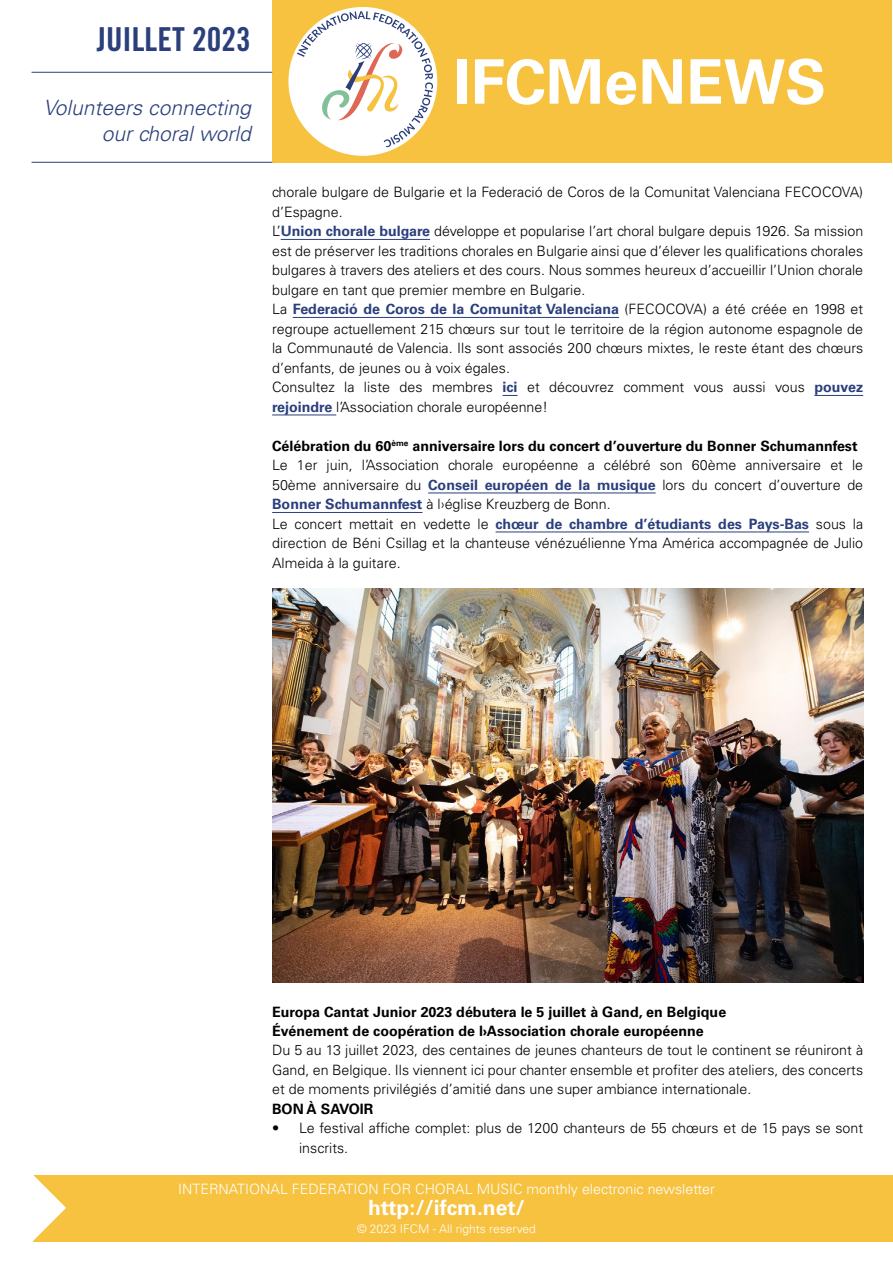
<style>
.page{position:relative;width:893px;height:1263px;background:#fff}
.page>*{position:absolute;margin:0;border:0;box-sizing:border-box;transform-origin:0 0}
.t1{font:700 61.5px "Univers LT Std";color:#fff}
.t2{font:33px "Trade Gothic LT Std Bd Cn 20";color:#2a3f7c}
.t3{font:italic 300 21px/25.2px "Univers LT Std";color:#2a3f7c;text-align:right}
.t4{font:700 21px "Univers LT Std";color:#fff}
.t5{font:300 14.25px/19.5px "Univers LT Std";color:#000}
.t6{font:700 14.25px/19.5px "Univers LT Std";color:#000}
.t7{font:300 14.25px "Univers LT Std";color:#fff}
.t8{font:300 12px "Univers LT Std";color:#fff}
.s1{font-weight:700;color:#2a3f7c}
.s2{font-weight:700}
</style>
<div class="page">
<hr style="left:281px;top:239px;width:149px;height:1px;background:#2a3f7c">
<hr style="left:293px;top:317px;width:326px;height:1px;background:#2a3f7c">
<svg style="left:502px;top:395px;width:16px;height:1px"></svg>
<hr style="left:814px;top:395px;width:49px;height:1px;background:#2a3f7c">
<hr style="left:272px;top:415px;width:64px;height:1px;background:#2a3f7c">
<hr style="left:428px;top:493px;width:228px;height:1px;background:#2a3f7c">
<hr style="left:272px;top:512px;width:150px;height:1px;background:#2a3f7c">
<hr style="left:495px;top:532px;width:314px;height:1px;background:#2a3f7c">
<div style="left:33px;top:1176px;width:860px;height:66px;background:#f6c240"></div>
<svg style="left:33px;top:1175px;width:33px;height:66px"></svg>
<div style="left:272px;top:0;width:619px;height:163px;background:#f6c240"></div>
<div style="left:288px;top:7px;width:149px;height:149px;background:#fff;border-radius:50%"></div>
<svg style="left:297px;top:11px;width:136px;height:136px"></svg>
<img style="left:272px;top:588px;width:591px;height:394px">
<hr style="left:32px;top:72px;width:240px;height:1px;background:#2a3f7c">
<hr style="left:32px;top:162px;width:240px;height:1px;background:#2a3f7c">
<h2 class="t2" style="left:97px;top:19px;width:155px">JUILLET 2023</h2>
<h3 class="t3" style="left:44px;top:96px;width:209px">Volunteers connecting our choral world</h3>
<h1 class="t1" style="left:454px;top:46px;width:374px">IFCMeNEWS</h1>
<p class="t5" style="left:272px;top:183px;width:593px">chorale bulgare de Bulgarie et la Federació de Coros de la Comunitat Valenciana FECOCOVA) d’Espagne.<br>L’<span class="s1">Union chorale bulgare</span> développe et popularise l’art choral bulgare depuis 1926. Sa mission est de préserver les traditions chorales en Bulgarie ainsi que d’élever les qualifications chorales bulgares à travers des ateliers et des cours. Nous sommes heureux d’accueillir l’Union chorale bulgare en tant que premier membre en Bulgarie.<br>La <span class="s1">Federació de Coros de la Comunitat Valenciana</span> (FECOCOVA) a été créée en 1998 et regroupe actuellement 215 chœurs sur tout le territoire de la région autonome espagnole de la Communauté de Valencia. Ils sont associés 200 chœurs mixtes, le reste étant des chœurs d’enfants, de jeunes ou à voix égales.<br>Consultez la liste des membres <span class="s1">ici</span> et découvrez comment vous aussi vous <span class="s1">pouvez rejoindre</span> l’Association chorale européenne!</p>
<p class="t5" style="left:272px;top:436px;width:593px"><span class="s2">Célébration du 60</span><sup>ème</sup> <span class="s2">anniversaire lors du concert d’ouverture du Bonner Schumannfest </span>Le 1er juin, l’Association chorale européenne a célébré son 60ème anniversaire et le 50ème anniversaire du <span class="s1">Conseil européen de la musique</span> lors du concert d’ouverture de <span class="s1">Bonner Schumannfest</span> à l›église Kreuzberg de Bonn.<br>Le concert mettait en vedette le <span class="s1">chœur de chambre d’étudiants des Pays-Bas</span> sous la direction de Béni Csillag et la chanteuse vénézuélienne Yma América accompagnée de Julio Almeida à la guitare.</p>
<p class="t6" style="left:272px;top:1002px;width:456px">Europa Cantat Junior 2023 débutera le 5 juillet à Gand, en Belgique<br>Événement de coopération de l›Association chorale européenne</p>
<p class="t5" style="left:272px;top:1041px;width:592px;text-align:justify">Du 5 au 13 juillet 2023, des centaines de jeunes chanteurs de tout le continent se réuniront à Gand, en Belgique. Ils viennent ici pour chanter ensemble et profiter des ateliers, des concerts et de moments privilégiés d’amitié dans une super ambiance internationale.</p>
<p class="t6" style="left:272px;top:1099px;width:103px">BON À SAVOIR</p>
<p class="t5" style="left:299px;top:1119px;width:566px;text-indent:-27px">• Le festival affiche complet: plus de 1200 chanteurs de 55 chœurs et de 15 pays se sont inscrits.</p>
<p class="t7" style="left:178px;top:1180px;width:538px">INTERNATIONAL FEDERATION FOR CHORAL MUSIC monthly electronic newsletter</p>
<h3 class="t4" style="left:368px;top:1195px;width:158px">http://ifcm.net/</h3>
<p class="t8" style="left:357px;top:1221px;width:180px">© 2023 IFCM - All rights reserved</p>
</div>
